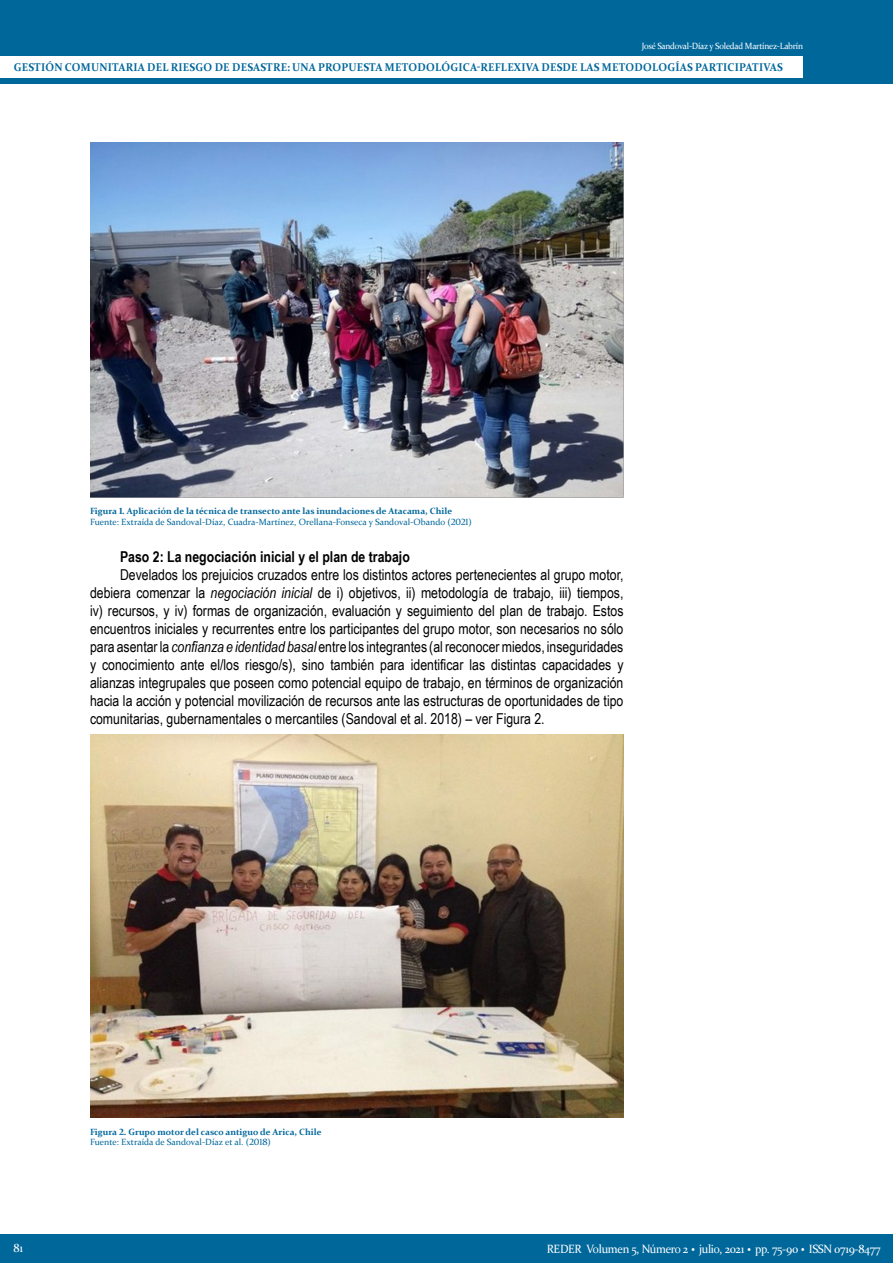
<style>
.page{position:relative;width:893px;height:1263px;background:#fff}
.page>*{position:absolute;margin:0;border:0;box-sizing:border-box;transform-origin:0 0}
.Cuerpo{font:15px/18px "Arial Narrow";color:#000;text-align:justify}
.Subtítulos_02{font:700 15px "Arial Narrow";color:#000}
.t1{font:12px "Constantia";letter-spacing:-.025em;color:#fff;scale:.95 1}
.t2{font:700 11.25px "Constantia";letter-spacing:.02em;color:#00679b;scale:.95 1}
.Pie_de_foto{font:9px "Constantia";color:#00679b}
.Pie_de_foto-2{font:700 9px "Constantia";color:#00679b}
.t3{font:9px "Constantia";letter-spacing:-.025em;color:#fff;scale:.95 1}
.s1{font-style:italic}
.s2{font-weight:700;font-size:18px}
</style>
<div class="page">
<img style="left:90px;top:143px;width:533px;height:354px">
<img style="left:90px;top:734px;width:533px;height:383px">
<div style="left:0;top:0;width:893px;height:84px;background:#00679b"></div>
<div style="left:0;top:56px;width:803px;height:22px;background:#fff"></div>
<div style="left:0;top:1234px;width:893px;height:29px;background:#00679b"></div>
<p class="t3" style="left:642px;top:40px;width:171px">José Sandoval-Díaz y Soledad Martínez-Labrín</p>
<p class="t2" style="left:14px;top:60px;width:811px">GESTIÓN COMUNITARIA DEL RIESGO DE DESASTRE: UNA PROPUESTA METODOLÓGICA-REFLEXIVA DESDE LAS METODOLOGÍAS PARTICIPATIVAS</p>
<p class="Pie_de_foto-2" style="left:90px;top:505px;width:364px">Figura 1. Aplicación de la técnica de transecto ante las inundaciones de Atacama, Chile</p>
<p class="Pie_de_foto" style="left:90px;top:516px;width:383px">Fuente: Extraída de Sandoval-Díaz, Cuadra-Martínez, Orellana-Fonseca y Sandoval-Obando (2021)</p>
<p class="Subtítulos_02" style="left:120px;top:545px;width:291px">Paso 2: La negociación inicial y el plan de trabajo</p>
<p class="Cuerpo" style="left:90px;top:565px;width:535px;text-indent:30px">Develados los prejuicios cruzados entre los distintos actores pertenecientes al grupo motor, debiera comenzar la <span class="s1">negociación inicial</span> de i) objetivos, ii) metodología de trabajo, iii) tiempos, iv) recursos, y iv) formas de organización, evaluación y seguimiento del plan de trabajo. Estos encuentros iniciales y recurrentes entre los participantes del grupo motor, son necesarios no sólo para asentar la <span class="s1">confianza e identidad basal</span> entre los integrantes (al reconocer miedos, inseguridades y conocimiento ante el/los riesgo/s), sino también para identificar las distintas capacidades y alianzas integrupales que poseen como potencial equipo de trabajo, en términos de organización hacia la acción y potencial movilización de recursos ante las estructuras de oportunidades de tipo comunitarias, gubernamentales o mercantiles (Sandoval et al. 2018) – ver Figura 2.</p>
<p class="Pie_de_foto-2" style="left:90px;top:1125px;width:233px">Figura 2. Grupo motor del casco antiguo de Arica, Chile</p>
<p class="Pie_de_foto" style="left:90px;top:1136px;width:182px">Fuente: Extraída de Sandoval-Díaz et al. (2018)</p>
<p class="t1" style="left:14px;top:1239px;width:11px">81</p>
<p class="t1" style="left:547px;top:1240px;width:353px">REDER Volumen 5, Número 2 <span class="s2">·</span> julio, 2021 <span class="s2">·</span> pp. 75-90 <span class="s2">·</span> ISSN 0719-8477</p>
</div>
